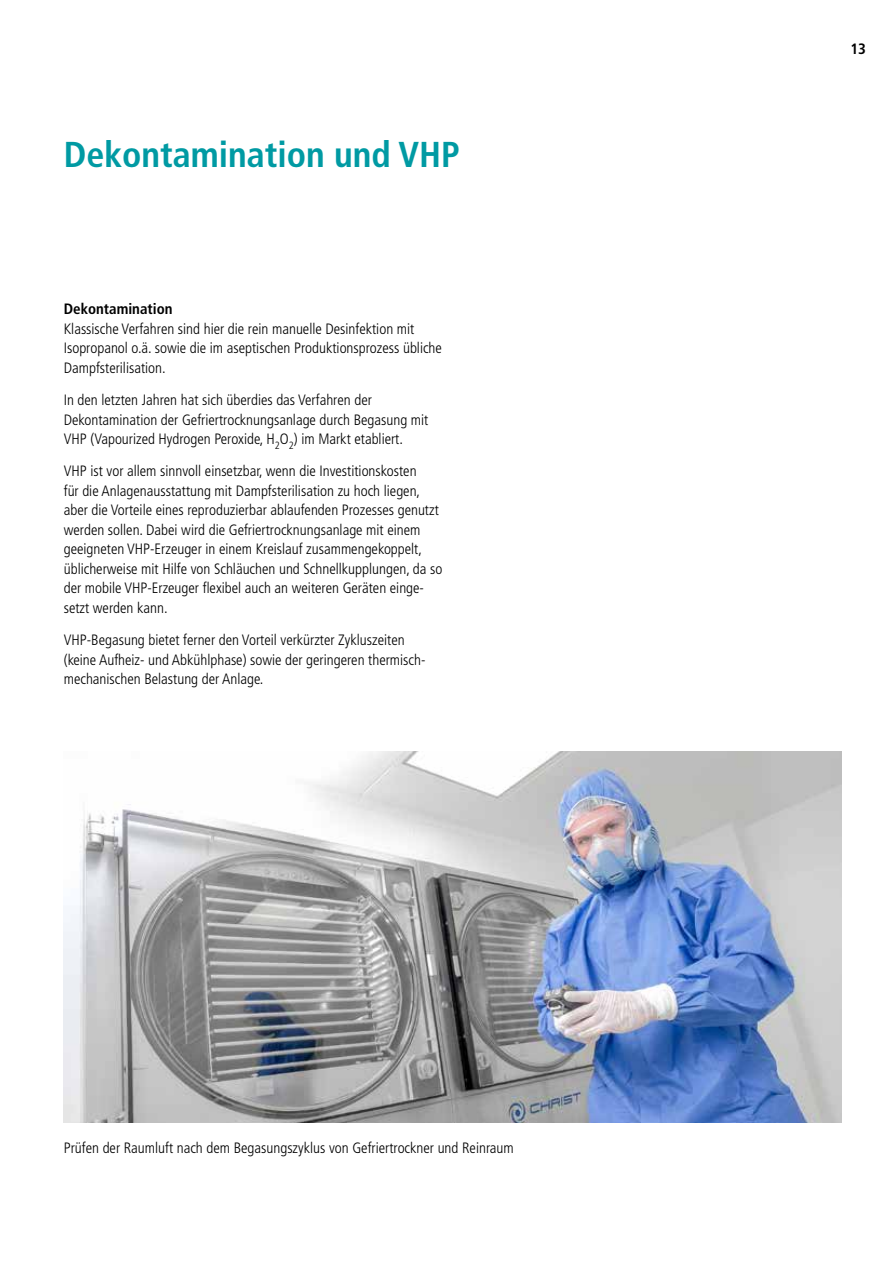
<style>
.page{position:relative;width:893px;height:1263px;background:#fff}
.page>*{position:absolute;margin:0;border:0;box-sizing:border-box;transform-origin:0 0}
.t1{font:700 condensed 36px "Frutiger";color:#009aa3}
.t2{font:300 condensed 15px/19.5px "Frutiger";color:#000}
.t3{font:700 condensed 15px "Frutiger";color:#000}
</style>
<div class="page">
<img style="left:64px;top:752px;width:778px;height:370px">
<h1 class="t1" style="left:64px;top:139px;width:397px">Dekontamination und VHP</h1>
<p class="t3" style="left:64px;top:303px;width:110px">Dekontamination</p>
<p class="t2" style="left:64px;top:320px;width:380px">Klassische Verfahren sind hier die rein manuelle Desinfektion mit<br>Isopropanol o.ä. sowie die im aseptischen Produktionsprozess übliche<br>Dampfsterilisation.</p>
<p class="t2" style="left:64px;top:391px;width:366px">In den letzten Jahren hat sich überdies das Verfahren der<br>Dekontamination der Gefriertrocknungsanlage durch Begasung mit<br>VHP (Vapourized Hydrogen Peroxide, H<sub>2</sub>O<sub>2</sub>) im Markt etabliert.</p>
<p class="t2" style="left:64px;top:463px;width:380px">VHP ist vor allem sinnvoll einsetzbar, wenn die Investitionskosten<br>für die Anlagenausstattung mit Dampfsterilisation zu hoch liegen, aber die Vorteile eines reproduzierbar ablaufenden Prozesses genutzt werden sollen. Dabei wird die Gefriertrocknungsanlage mit einem geeigneten VHP-Erzeuger in einem Kreislauf zusammengekoppelt, üblicherweise mit Hilfe von Schläuchen und Schnellkupplungen, da so der mobile VHP-Erzeuger flexibel auch an weiteren Geräten einge&shy;setzt werden kann.</p>
<p class="t2" style="left:64px;top:631px;width:363px">VHP-Begasung bietet ferner den Vorteil verkürzter Zykluszeiten (keine Aufheiz- und Abkühlphase) sowie der geringeren thermisch&shy;mechanischen Belastung der Anlage.</p>
<p class="t2" style="left:64px;top:1139px;width:452px">Prüfen der Raumluft nach dem Begasungszyklus von Gefriertrockner und Reinraum</p>
<p class="t3" style="left:850px;top:42px;width:17px">13</p>
</div>
